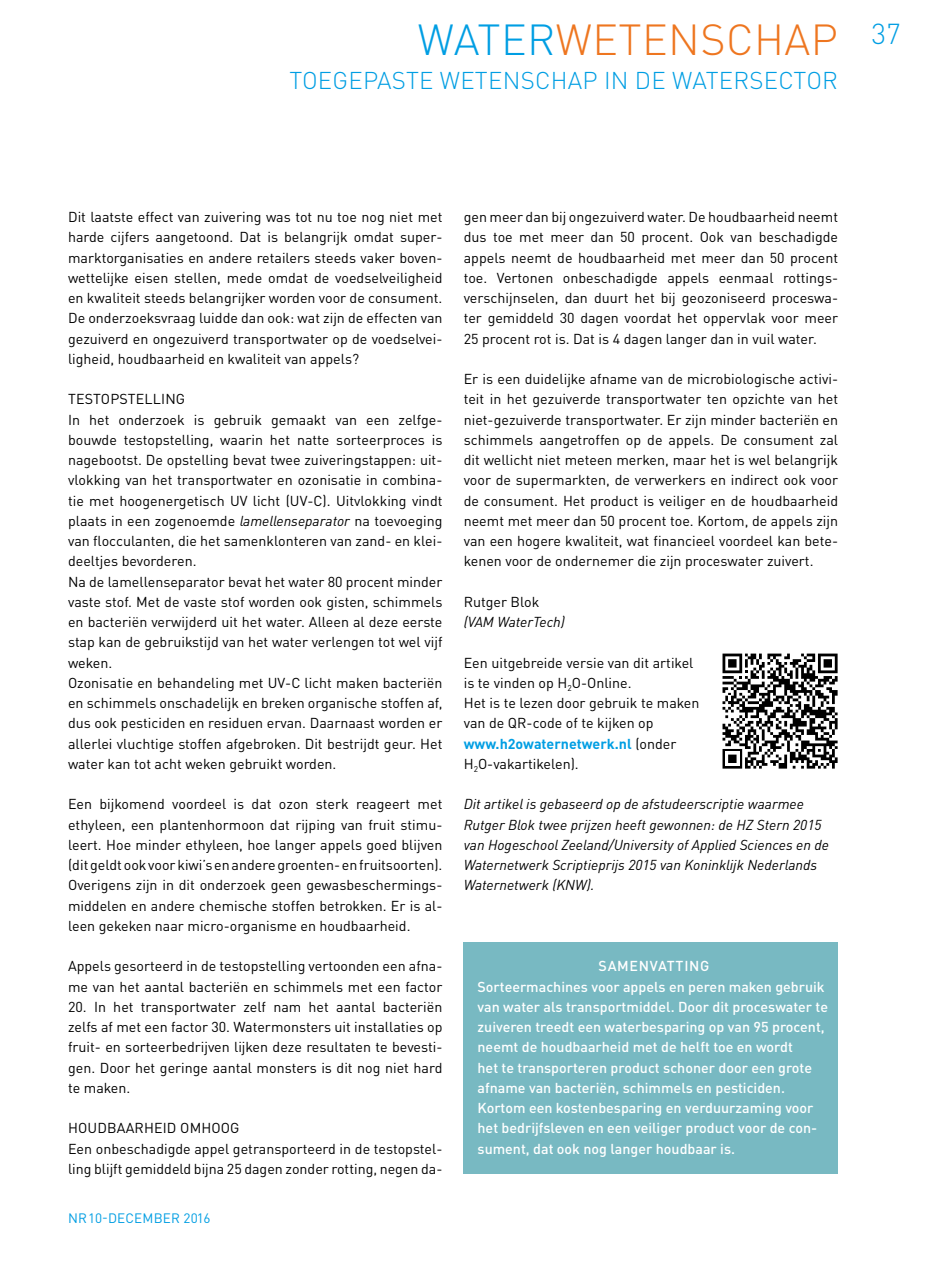
<style>
.page{position:relative;width:936px;height:1263px;background:#fff}
.page>*{position:absolute;margin:0;border:0;box-sizing:border-box;transform-origin:0 0}
.t1{font:300 42.9px "DIN Pro";letter-spacing:.01em;color:#ee7620}
.t2{font:300 28.5px "DIN Pro";color:#009ee3}
.t3{font:300 24px "DIN Pro";letter-spacing:.01em;color:#009ee3}
.t4{font:14.25px/20.2px "DIN Pro";color:#000}
.t5{font:500 14.25px/20.2px "DIN Pro";color:#fff}
.t6{font:italic 14.25px/20.2px "DIN Pro";color:#000}
.t7{font:13.5px "DIN Pro";letter-spacing:.01em;color:#009ee3}
.s1{color:#009ee3}
.s2{font-style:italic}
.s3{font-weight:700;color:#009ee3}
</style>
<div class="page">
<div style="left:463px;top:943px;width:375px;height:231px;background:#78b9c2"></div>
<svg style="left:722px;top:653px;width:115px;height:116px"></svg>
<h1 class="t1" style="left:418px;top:6px;width:421px"><span class="s1">WATER</span>WETENSCHAP</h1>
<h3 class="t3" style="left:289px;top:62px;width:550px">TOEGEPASTE WETENSCHAP IN DE WATERSECTOR</h3>
<h2 class="t2" style="left:871px;top:12px;width:31px">37</h2>
<p class="t4" style="left:68px;top:205px;width:376px;text-align:justify">Dit laatste effect van zuivering was tot nu toe nog niet met harde cijfers aangetoond. Dat is belangrijk omdat super&shy;marktorganisaties en andere retailers steeds vaker boven&shy;wettelijke eisen stellen, mede omdat de voedselveiligheid en kwaliteit steeds belangrijker worden voor de consument.<br>De onderzoeksvraag luidde dan ook: wat zijn de effecten van gezuiverd en ongezuiverd transportwater op de voedselvei&shy;ligheid, houdbaarheid en kwaliteit van appels?</p>
<p class="t4" style="left:68px;top:388px;width:376px">TESTOPSTELLING<br>In het onderzoek is gebruik gemaakt van een zelfge&shy;bouwde testopstelling, waarin het natte sorteerproces is nagebootst. De opstelling bevat twee zuiveringstappen: uit&shy;vlokking van het transportwater en ozonisatie in combina&shy;tie met hoogenergetisch UV licht (UV-C). Uitvlokking vindt plaats in een zogenoemde <span class="s2">lamellenseparator</span> na toevoeging van flocculanten, die het samenklonteren van zand- en klei&shy;deeltjes bevorderen.<br>Na de lamellenseparator bevat het water 80 procent minder vaste stof. Met de vaste stof worden ook gisten, schimmels en bacteriën verwijderd uit het water. Alleen al deze eerste stap kan de gebruikstijd van het water verlengen tot wel vijf weken.<br>Ozonisatie en behandeling met UV-C licht maken bacteriën en schimmels onschadelijk en breken organische stoffen af, dus ook pesticiden en residuen ervan. Daarnaast worden er allerlei vluchtige stoffen afgebroken. Dit bestrijdt geur. Het water kan tot acht weken gebruikt worden.</p>
<p class="t4" style="left:68px;top:793px;width:376px">Een bijkomend voordeel is dat ozon sterk reageert met ethyleen, een plantenhormoon dat rijping van fruit stimu&shy;leert. Hoe minder ethyleen, hoe langer appels goed blijven (dit geldt ook voor kiwi’s en andere groenten- en fruitsoorten).<br>Overigens zijn in dit onderzoek geen gewasbeschermings&shy;middelen en andere chemische stoffen betrokken. Er is al&shy;leen gekeken naar micro-organisme en houdbaarheid.</p>
<p class="t4" style="left:68px;top:955px;width:376px">Appels gesorteerd in de testopstelling vertoonden een afna&shy;me van het aantal bacteriën en schimmels met een factor</p>
<p class="t4" style="left:68px;top:995px;width:376px;text-align:justify">20. In het transportwater zelf nam het aantal bacteriën zelfs af met een factor 30. Watermonsters uit installaties op fruit- en sorteerbedrijven lijken deze resultaten te bevesti&shy;gen. Door het geringe aantal monsters is dit nog niet hard te maken.</p>
<p class="t4" style="left:68px;top:1117px;width:376px">HOUDBAARHEID OMHOOG<br>Een onbeschadigde appel getransporteerd in de testopstel&shy;ling blijft gemiddeld bijna 25 dagen zonder rotting, negen da-</p>
<p class="t7" style="left:68px;top:1208px;width:144px">NR10-DECEMBER 2016</p>
<p class="t4" style="left:463px;top:205px;width:376px;text-align:justify">gen meer dan bij ongezuiverd water. De houdbaarheid neemt dus toe met meer dan 50 procent. Ook van beschadigde appels neemt de houdbaarheid met meer dan 50 procent toe. Vertonen onbeschadigde appels eenmaal rottings&shy;verschijnselen, dan duurt het bij geozoniseerd proceswa&shy;ter gemiddeld 30 dagen voordat het oppervlak voor meer 25 procent rot is. Dat is 4 dagen langer dan in vuil water.</p>
<p class="t4" style="left:463px;top:367px;width:376px;text-align:justify">Er is een duidelijke afname van de microbiologische activi&shy;teit in het gezuiverde transportwater ten opzichte van het niet-gezuiverde transportwater. Er zijn minder bacteriën en schimmels aangetroffen op de appels. De consument zal dit wellicht niet meteen merken, maar het is wel belangrijk voor de supermarkten, de verwerkers en indirect ook voor de consument. Het product is veiliger en de houdbaarheid neemt met meer dan 50 procent toe. Kortom, de appels zijn van een hogere kwaliteit, wat financieel voordeel kan bete&shy;kenen voor de ondernemer die zijn proceswater zuivert.</p>
<p class="t4" style="left:463px;top:590px;width:77px">Rutger Blok</p>
<p class="t6" style="left:463px;top:610px;width:103px">(VAM WaterTech)</p>
<p class="t4" style="left:463px;top:651px;width:237px">Een uitgebreide versie van dit artikel is te vinden op H<sub>2</sub>O-Online.<br>Het is te lezen door gebruik te maken van de QR-code of te kijken op <span class="s3">www.h2owaternetwerk.nl</span> (onder<br>H<sub>2</sub>O-vakartikelen).</p>
<p class="t6" style="left:463px;top:793px;width:367px">Dit artikel is gebaseerd op de afstudeerscriptie waarmee Rutger Blok twee prijzen heeft gewonnen: de HZ Stern 2015 van Hogeschool Zeeland/University of Applied Sciences en de Waternetwerk Scriptieprijs 2015 van Koninklijk Nederlands Waternetwerk (KNW).</p>
<p class="t5" style="left:477px;top:954px;width:352px;text-indent:121px">SAMENVATTING<br>Sorteermachines voor appels en peren maken gebruik van water als transportmiddel. Door dit proceswater te zuiveren treedt een waterbesparing op van 95 procent, neemt de houdbaarheid met de helft toe en wordt<br>het te transporteren product schoner door een grote afname van bacteriën, schimmels en pesticiden.<br>Kortom een kostenbesparing en verduurzaming voor het bedrijfsleven en een veiliger product voor de con&shy;sument, dat ook nog langer houdbaar is.</p>
</div>
